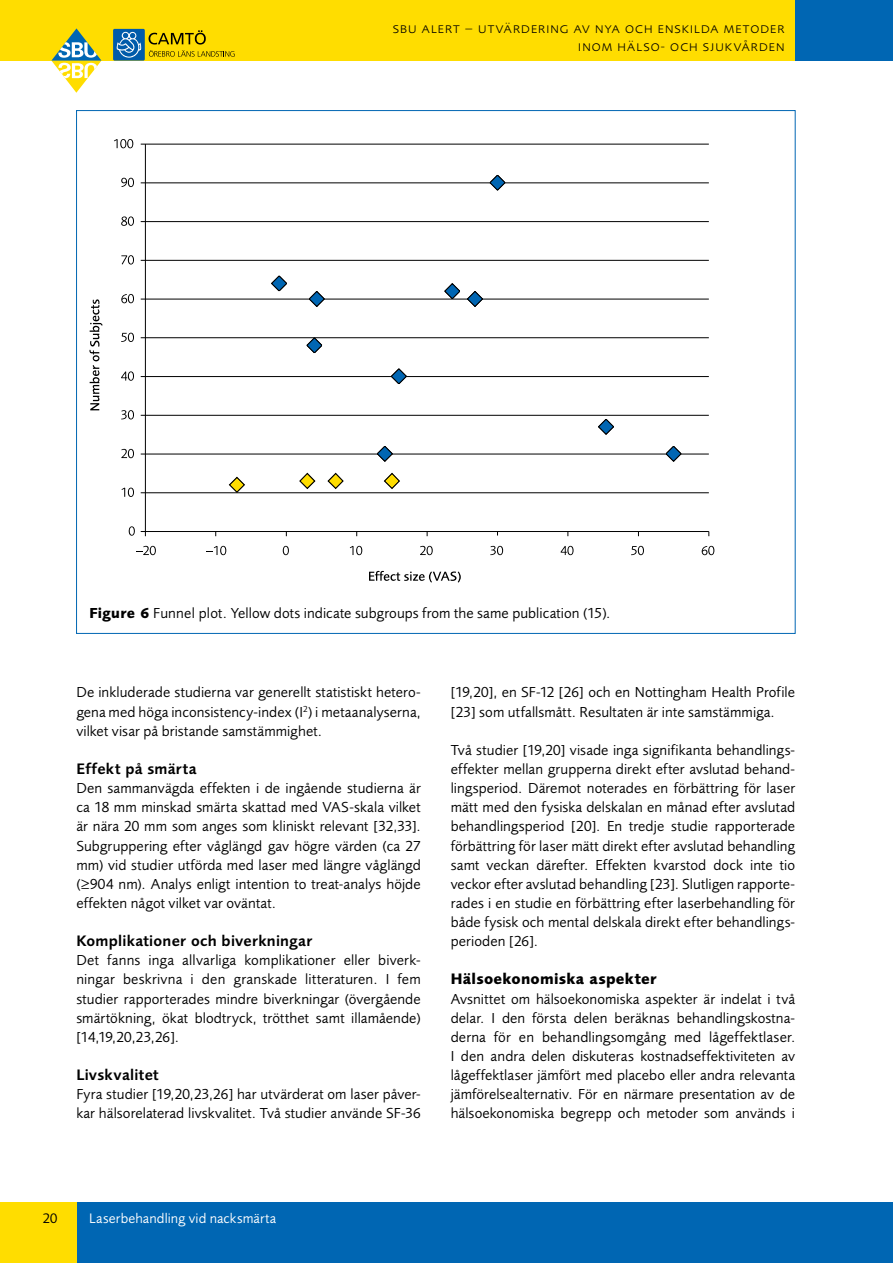
<style>
.page{position:relative;width:893px;height:1263px;background:#fff}
.page>*{position:absolute;margin:0;border:0;box-sizing:border-box;transform-origin:0 0}
.Rubrik_3_i_brödtext{font:600 15.75px "Foundry Sans";letter-spacing:.015em;color:#000}
.Rubrik_2_i_brödtext{font:700 15.75px "Foundry Sans";letter-spacing:.015em;color:#000}
.Brödtext{font:15px/19.2px "Foundry Sans";letter-spacing:.005em;color:#000;text-align:justify}
.Rubrik__Figur_Tabell{font:15px "Foundry Sans";letter-spacing:.005em;color:#000}
.t1{font:300 15px/18px "Foundry Sans Expert";letter-spacing:.045em;color:#000;text-align:right}
.t2{font:14.25px "Foundry Sans";letter-spacing:.01em;color:#fff}
.t3{font:14.25px "Foundry Sans";color:#000}
.s1{font-weight:700}
</style>
<div class="page">
<div style="left:0;top:0;width:893px;height:61px;background:#fd0"></div>
<div style="left:795px;top:0;width:98px;height:61px;background:#0066b3"></div>
<svg style="left:51px;top:28px;width:50px;height:65px"></svg>
<div style="left:0;top:1202px;width:893px;height:61px;background:#0066b3"></div>
<div style="left:0;top:1202px;width:77px;height:61px;background:#fd0"></div>
<svg style="left:113px;top:29px;width:122px;height:32px"></svg>
<hr style="left:141px;top:144px;width:568px;height:1px;background:#000">
<hr style="left:141px;top:182px;width:568px;height:1px;background:#000">
<hr style="left:141px;top:221px;width:568px;height:1px;background:#000">
<hr style="left:141px;top:260px;width:568px;height:1px;background:#000">
<hr style="left:141px;top:299px;width:568px;height:1px;background:#000">
<hr style="left:141px;top:337px;width:568px;height:1px;background:#000">
<hr style="left:141px;top:376px;width:568px;height:1px;background:#000">
<hr style="left:141px;top:415px;width:568px;height:1px;background:#000">
<hr style="left:141px;top:454px;width:568px;height:1px;background:#000">
<hr style="left:141px;top:492px;width:568px;height:1px;background:#000">
<hr style="left:141px;top:531px;width:568px;height:1px;background:#000">
<hr style="left:145px;top:144px;width:1px;height:392px;background:#000">
<svg style="left:666px;top:446px;width:15px;height:16px"></svg>
<svg style="left:306px;top:337px;width:16px;height:16px"></svg>
<svg style="left:598px;top:419px;width:16px;height:16px"></svg>
<svg style="left:377px;top:446px;width:16px;height:16px"></svg>
<svg style="left:490px;top:175px;width:15px;height:16px"></svg>
<svg style="left:271px;top:275px;width:16px;height:16px"></svg>
<svg style="left:309px;top:291px;width:16px;height:16px"></svg>
<svg style="left:467px;top:291px;width:16px;height:16px"></svg>
<svg style="left:444px;top:283px;width:16px;height:16px"></svg>
<svg style="left:391px;top:368px;width:16px;height:16px"></svg>
<svg style="left:384px;top:473px;width:16px;height:16px"></svg>
<svg style="left:328px;top:473px;width:16px;height:16px"></svg>
<svg style="left:229px;top:477px;width:16px;height:16px"></svg>
<svg style="left:299px;top:473px;width:16px;height:16px"></svg>
<svg style="left:129px;top:526px;width:6px;height:10px"></svg>
<svg style="left:122px;top:488px;width:12px;height:9px"></svg>
<svg style="left:121px;top:449px;width:13px;height:9px"></svg>
<svg style="left:121px;top:410px;width:13px;height:9px"></svg>
<svg style="left:121px;top:371px;width:13px;height:10px"></svg>
<svg style="left:121px;top:333px;width:13px;height:9px"></svg>
<svg style="left:121px;top:294px;width:13px;height:9px"></svg>
<svg style="left:121px;top:255px;width:13px;height:10px"></svg>
<svg style="left:121px;top:216px;width:13px;height:10px"></svg>
<svg style="left:121px;top:178px;width:13px;height:9px"></svg>
<svg style="left:114px;top:139px;width:19px;height:9px"></svg>
<svg style="left:136px;top:546px;width:20px;height:9px"></svg>
<svg style="left:206px;top:546px;width:20px;height:9px"></svg>
<svg style="left:283px;top:546px;width:6px;height:9px"></svg>
<svg style="left:350px;top:546px;width:12px;height:9px"></svg>
<svg style="left:420px;top:546px;width:13px;height:9px"></svg>
<svg style="left:490px;top:546px;width:13px;height:9px"></svg>
<svg style="left:561px;top:546px;width:13px;height:9px"></svg>
<svg style="left:631px;top:546px;width:13px;height:9px"></svg>
<svg style="left:702px;top:546px;width:12px;height:9px"></svg>
<svg style="left:89px;top:299px;width:14px;height:111px"></svg>
<svg style="left:369px;top:571px;width:92px;height:12px"></svg>
<p class="t1" style="left:392px;top:19px;width:394px">sbu alert – utvärdering av nya och enskilda metoder inom hälso- och sjukvården</p>
<p class="Rubrik__Figur_Tabell" style="left:89px;top:605px;width:522px"><span class="s1">Figure 6</span> Funnel plot. Yellow dots indicate subgroups from the same publication (15).</p>
<p class="Brödtext" style="left:76px;top:683px;width:346px">De inkluderade studierna var generellt statistiskt hetero&shy;gena med höga inconsistency-index (I<sup>2</sup>) i metaanalyserna, vilket visar på bristande samstämmighet.</p>
<p class="Rubrik_3_i_brödtext" style="left:76px;top:759px;width:122px">Effekt på smärta</p>
<p class="Brödtext" style="left:76px;top:778px;width:346px">Den sammanvägda effekten i de ingående studierna är ca 18 mm minskad smärta skattad med VAS-skala vilket är nära 20 mm som anges som kliniskt relevant [32,33].<br>Subgruppering efter våglängd gav högre värden (ca 27 mm) vid studier utförda med laser med längre våglängd (≥904 nm). Analys enligt intention to treat-analys höjde effekten något vilket var oväntat.</p>
<p class="Rubrik_3_i_brödtext" style="left:76px;top:932px;width:237px">Komplikationer och biverkningar</p>
<p class="Brödtext" style="left:76px;top:951px;width:346px">Det fanns inga allvarliga komplikationer eller biverk&shy;ningar beskrivna i den granskade litteraturen. I fem studier rapporterades mindre biverkningar (övergående smärtökning, ökat blodtryck, trötthet samt illamående) [14,19,20,23,26].</p>
<p class="Rubrik_3_i_brödtext" style="left:76px;top:1066px;width:84px">Livskvalitet</p>
<p class="Brödtext" style="left:76px;top:1084px;width:346px">Fyra studier [19,20,23,26] har utvärderat om laser påver&shy;kar hälsorelaterad livskvalitet. Två studier använde SF-36</p>
<p class="Brödtext" style="left:451px;top:683px;width:346px">[19,20], en SF-12 [26] och en Nottingham Health Profile [23] som utfallsmått. Resultaten är inte samstämmiga.</p>
<p class="Brödtext" style="left:451px;top:740px;width:346px">Två studier [19,20] visade inga signifikanta behandlings&shy;effekter mellan grupperna direkt efter avslutad behand&shy;lingsperiod. Däremot noterades en förbättring för laser mätt med den fysiska delskalan en månad efter avslutad behandlingsperiod [20]. En tredje studie rapporterade förbättring för laser mätt direkt efter avslutad behandling samt veckan därefter. Effekten kvarstod dock inte tio veckor efter avslutad behandling [23]. Slutligen rapporte&shy;rades i en studie en förbättring efter laserbehandling för både fysisk och mental delskala direkt efter behandlings&shy;perioden [26].</p>
<h2 class="Rubrik_2_i_brödtext" style="left:451px;top:970px;width:208px">Hälsoekonomiska aspekter</h2>
<p class="Brödtext" style="left:451px;top:989px;width:346px">Avsnittet om hälsoekonomiska aspekter är indelat i två delar. I den första delen beräknas behandlingskostna&shy;derna för en behandlingsomgång med lågeffektlaser.<br>I den andra delen diskuteras kostnadseffektiviteten av lågeffektlaser jämfört med placebo eller andra relevanta jämförelsealternativ. För en närmare presentation av de hälsoekonomiska begrepp och metoder som används i</p>
<p class="t3" style="left:43px;top:1210px;width:16px">20</p>
<p class="t2" style="left:89px;top:1210px;width:188px">Laserbehandling vid nacksmärta</p>
</div>
